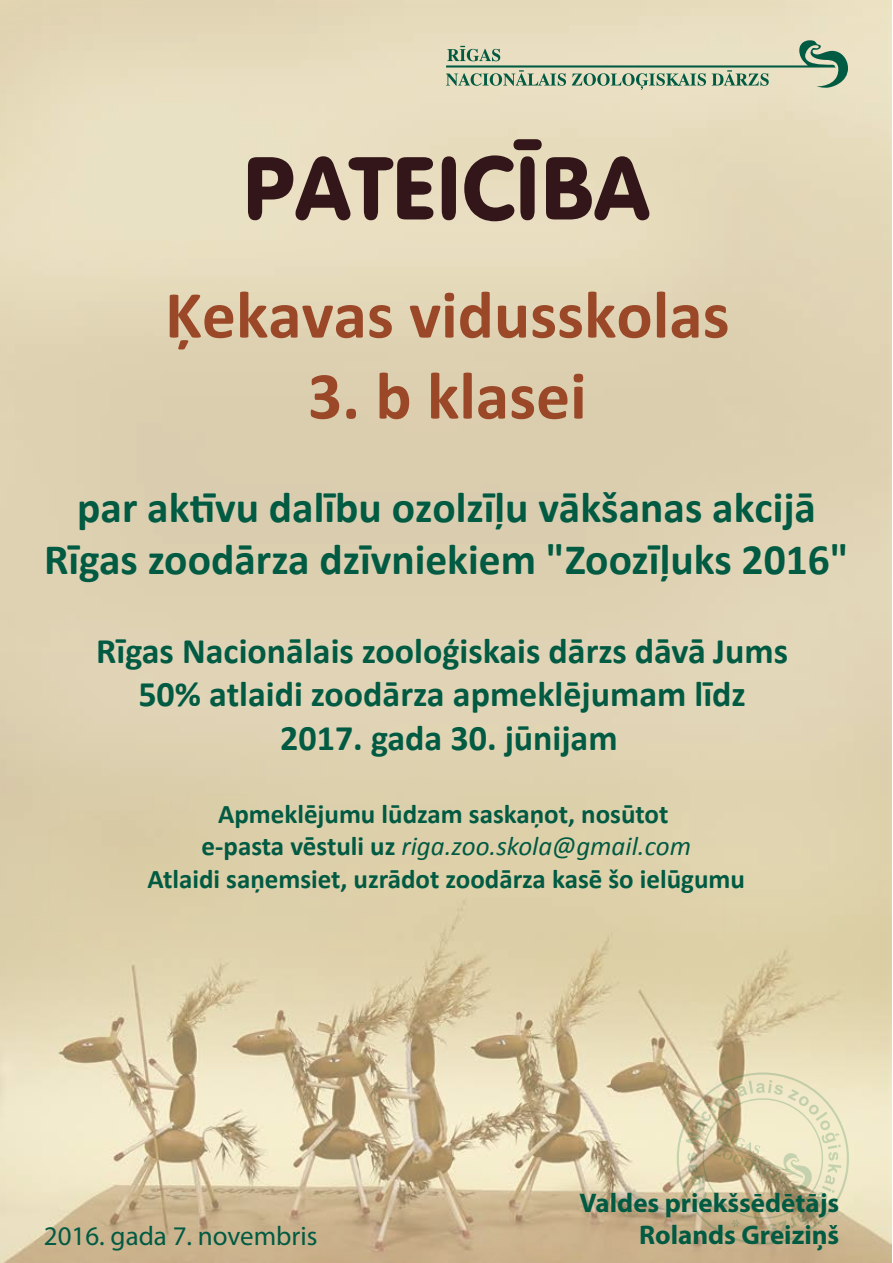
<style>
.page{position:relative;width:893px;height:1263px;background:#fff}
.page>*{position:absolute;margin:0;border:0;box-sizing:border-box;transform-origin:0 0}
.t1{font:87.6px "VAG Rounded TL";color:#33161a}
.t2{font:700 67.5px "Calibri";color:#9a4828}
.t3{font:700 43.5px/52.2px "Calibri";color:#015a42;text-align:center}
.t4{font:700 36px/43.2px "Calibri";color:#015a42;text-align:center}
.t5{font:700 27px/32.4px "Calibri";color:#015a42;text-align:center}
.t6{font:700 27px "Myriad Pro";color:#015a42}
.t7{font:27px "Myriad Pro";color:#015a42}
.s1{font-weight:400;font-style:italic}
</style>
<div class="page">
<img style="left:0;top:0;width:892px;height:1263px">
<svg style="left:677px;top:1072px;width:172px;height:173px;background:#d2c5a2"></svg>
<svg style="left:446px;top:40px;width:402px;height:50px;background:#c3c9ad"></svg>
<h1 class="t1" style="left:242px;top:133px;width:408px">PATEICĪBA</h1>
<h2 class="t2" style="left:165px;top:272px;width:566px">Ķekavas vidusskolas</h2>
<h2 class="t2" style="left:308px;top:353px;width:280px">3. b klasei</h2>
<h3 class="t3" style="left:44px;top:482px;width:806px">par aktīvu dalību ozolzīļu vākšanas akcijā<br>Rīgas zoodārza dzīvniekiem "Zoozīļuks 2016"</h3>
<h3 class="t4" style="left:96px;top:630px;width:693px">Rīgas Nacionālais zooloģiskais dārzs dāvā Jums<br>50% atlaidi zoodārza apmeklējumam līdz<br>2017. gada 30. jūnijam</h3>
<p class="t5" style="left:148px;top:797px;width:599px">Apmeklējumu lūdzam saskaņot, nosūtot<br>e-pasta vēstuli uz <span class="s1">riga.zoo.skola@gmail.com<br></span>Atlaidi saņemsiet, uzrādot zoodārza kasē šo ielūgumu</p>
<p class="t6" style="left:580px;top:1185px;width:261px">Valdes priekšsēdētājs</p>
<p class="t7" style="left:44px;top:1219px;width:275px">2016. gada 7. novembris</p>
<p class="t6" style="left:639px;top:1217px;width:202px">Rolands Greiziņš</p>
</div>
